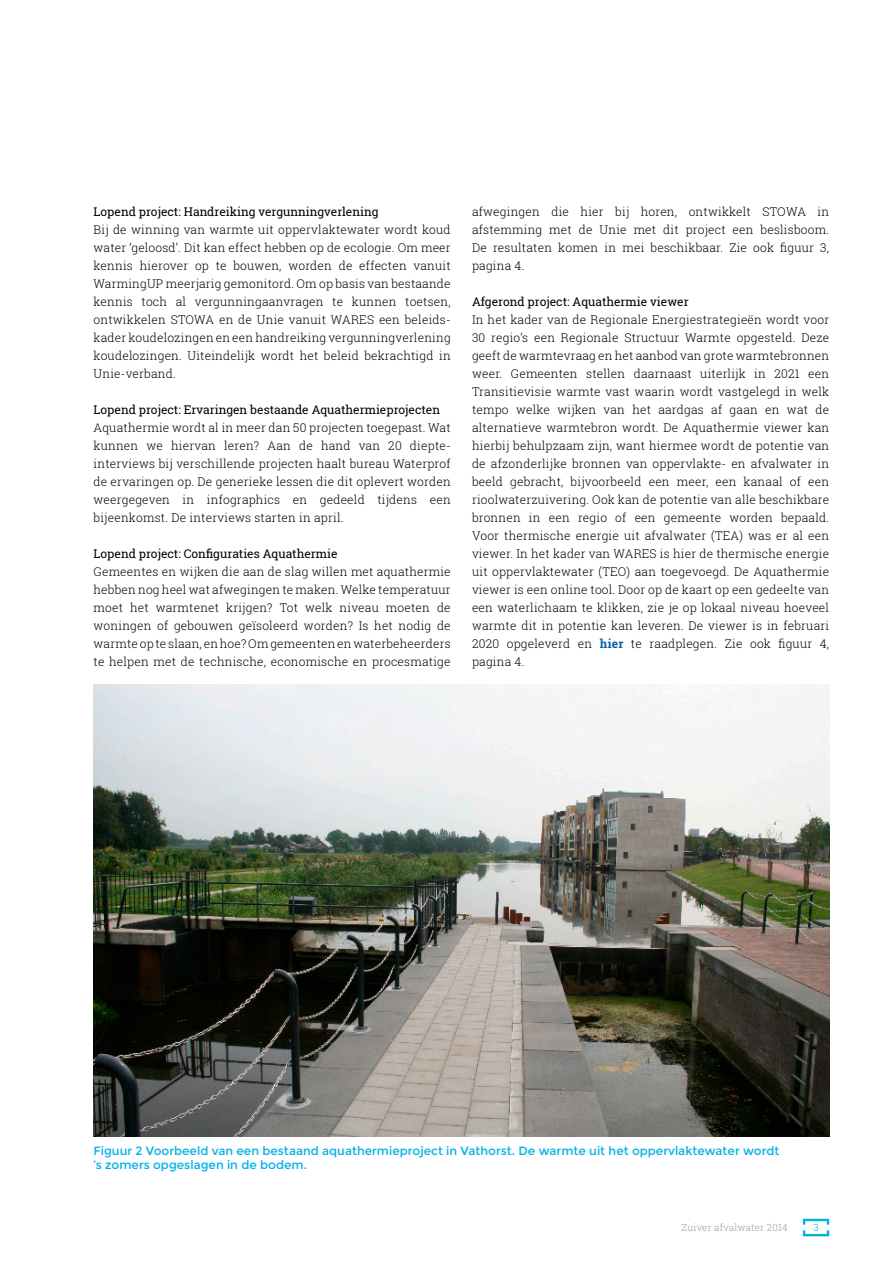
<style>
.page{position:relative;width:893px;height:1263px;background:#fff}
.page>*{position:absolute;margin:0;border:0;box-sizing:border-box;transform-origin:0 0}
.Leestekst{font:300 12px/18px "Roboto Slab";letter-spacing:.015em;color:#000;text-align:justify}
.t1{font:12px "Roboto Slab";color:#000}
.Grafiek_figuur_kop{font:12px/14.4px "Montserrat";color:#00b0e9}
.t2{font:300 9.75px "Roboto Slab";letter-spacing:.015em;color:#9c9d9d}
.t3{font:300 9.75px "Roboto Slab";color:#00b0e9}
.s1{font-weight:700;color:#0061ad}
</style>
<div class="page">
<svg style="left:803px;top:1219px;width:26px;height:5px"></svg>
<svg style="left:803px;top:1230px;width:26px;height:6px"></svg>
<img style="left:94px;top:684px;width:735px;height:452px">
<h4 class="t1" style="left:94px;top:203px;width:286px">Lopend project: Handreiking vergunningverlening</h4>
<p class="Leestekst" style="left:94px;top:220px;width:359px">Bij de winning van warmte uit oppervlaktewater wordt koud water ‘geloosd’. Dit kan effect hebben op de ecologie. Om meer kennis hierover op te bouwen, worden de effecten vanuit WarmingUP meerjarig gemonitord. Om op basis van bestaande kennis toch al vergunningaanvragen te kunnen toetsen, ontwikkelen STOWA en de Unie vanuit WARES een beleids&shy;kader koudelozingen en een handreiking vergunningverlening koudelozingen. Uiteindelijk wordt het beleid bekrachtigd in Unie-verband.</p>
<h4 class="t1" style="left:94px;top:401px;width:348px">Lopend project: Ervaringen bestaande Aquathermieprojecten</h4>
<p class="Leestekst" style="left:94px;top:418px;width:359px;text-align:left">Aquathermie wordt al in meer dan 50 projecten toegepast. Wat kunnen we hiervan leren? Aan de hand van 20 diepte&shy;interviews bij verschillende projecten haalt bureau Waterprof de ervaringen op. De generieke lessen die dit oplevert worden weergegeven in infographics en gedeeld tijdens een bijeenkomst. De interviews starten in april.</p>
<h4 class="t1" style="left:94px;top:545px;width:245px">Lopend project: Configuraties Aquathermie</h4>
<p class="Leestekst" style="left:94px;top:562px;width:359px">Gemeentes en wijken die aan de slag willen met aquathermie hebben nog heel wat afwegingen te maken. Welke temperatuur moet het warmtenet krijgen? Tot welk niveau moeten de woningen of gebouwen geïsoleerd worden? Is het nodig de warmte op te slaan, en hoe? Om gemeenten en waterbeheerders te helpen met de technische, economische en procesmatige</p>
<p class="Leestekst" style="left:472px;top:202px;width:359px">afwegingen die hier bij horen, ontwikkelt STOWA in afstemming met de Unie met dit project een beslisboom.<br>De resultaten komen in mei beschikbaar. Zie ook figuur 3, pagina 4.</p>
<h4 class="t1" style="left:472px;top:293px;width:218px">Afgerond project: Aquathermie viewer</h4>
<p class="Leestekst" style="left:472px;top:310px;width:359px">In het kader van de Regionale Energiestrategieën wordt voor 30 regio’s een Regionale Structuur Warmte opgesteld. Deze geeft de warmtevraag en het aanbod van grote warmtebronnen weer. Gemeenten stellen daarnaast uiterlijk in 2021 een Transitievisie warmte vast waarin wordt vastgelegd in welk tempo welke wijken van het aardgas af gaan en wat de alternatieve warmtebron wordt. De Aquathermie viewer kan hierbij behulpzaam zijn, want hiermee wordt de potentie van de afzonderlijke bronnen van oppervlakte- en afvalwater in beeld gebracht, bijvoorbeeld een meer, een kanaal of een rioolwaterzuivering. Ook kan de potentie van alle beschikbare bronnen in een regio of een gemeente worden bepaald.<br>Voor thermische energie uit afvalwater (TEA) was er al een viewer. In het kader van WARES is hier de thermische energie uit oppervlaktewater (TEO) aan toegevoegd. De Aquathermie viewer is een online tool. Door op de kaart op een gedeelte van een waterlichaam te klikken, zie je op lokaal niveau hoeveel warmte dit in potentie kan leveren. De viewer is in februari 2020 opgeleverd en <span class="s1">hier</span> te raadplegen. Zie ook figuur 4, pagina 4.</p>
<p class="Grafiek_figuur_kop" style="left:94px;top:1144px;width:688px">Figuur 2 Voorbeeld van een bestaand aquathermieproject in Vathorst. De warmte uit het oppervlaktewater wordt ’s zomers opgeslagen in de bodem.</p>
<p class="t2" style="left:682px;top:1221px;width:108px">Zuiver afvalwater 2014</p>
<p class="t3" style="left:813px;top:1221px;width:7px">3</p>
</div>
